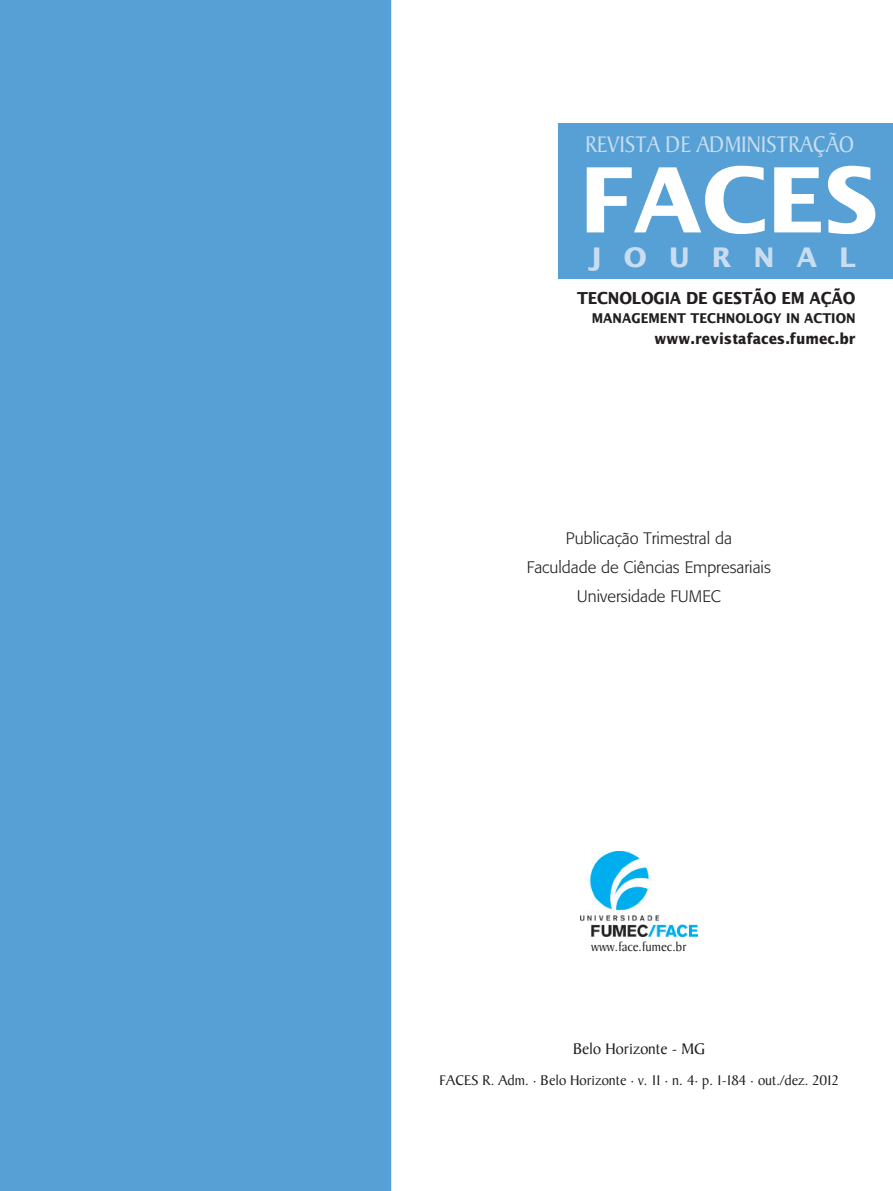
<style>
.page{position:relative;width:893px;height:1191px;background:#fff}
.page>*{position:absolute;margin:0;border:0;box-sizing:border-box;transform-origin:0 0}
.t1{font:700 90px "Lucida Sans";letter-spacing:-.005em;color:#fff}
.t2{font:700 27px "Lucida Sans";letter-spacing:.81em;color:#c9ddf0}
.t3{font:24.3px "Baker Signet";color:#c9ddf0;scale:.89 1}
.t4{font:300 16.5px "Formata";color:#231f20}
.t5{font:700 16.5px "Lucida Sans";letter-spacing:-.01em;color:#231f20;scale:.9 1}
.t6{font:16.5px "Baker Signet";color:#231f20}
.t7{font:15px "Baker Signet";color:#231f20}
.t8{font:700 15px "Lucida Sans";color:#231f20;scale:.9 1}
.t9{font:700 13.5px "Lucida Sans";color:#231f20;scale:.9 1}
.t10{font:13.5px "Baker Signet";color:#231f20}
</style>
<div class="page">
<img style="left:580px;top:851px;width:118px;height:85px">
<div style="left:559px;top:124px;width:334px;height:155px;background:#56a0d5"></div>
<div style="left:0;top:0;width:391px;height:1191px;background:#56a0d5"></div>
<p class="t3" style="left:585px;top:131px;width:303px">REVISTA DE ADMINISTRAÇÃO</p>
<p class="t1" style="left:579px;top:146px;width:300px">FACES</p>
<p class="t2" style="left:588px;top:241px;width:269px">JOURNAL</p>
<p class="t5" style="left:577px;top:288px;width:311px">TECNOLOGIA DE GESTÃO EM AÇÃO</p>
<p class="t9" style="left:592px;top:310px;width:295px">MANAGEMENT TECHNOLOGY IN ACTION</p>
<p class="t8" style="left:655px;top:329px;width:225px">www.revistafaces.fumec.br</p>
<p class="t4" style="left:566px;top:528px;width:168px">Publicação Trimestral da</p>
<p class="t4" style="left:527px;top:557px;width:246px">Faculdade de Ciências Empresariais</p>
<p class="t4" style="left:577px;top:586px;width:146px">Universidade FUMEC</p>
<p class="t10" style="left:592px;top:939px;width:96px">www.face.fumec.br</p>
<p class="t6" style="left:573px;top:1039px;width:133px">Belo Horizonte - MG</p>
<p class="t7" style="left:440px;top:1071px;width:401px">FACES R. Adm. · Belo Horizonte · v. 11 · n. 4· p. 1-184 · out./dez. 2012</p>
</div>
